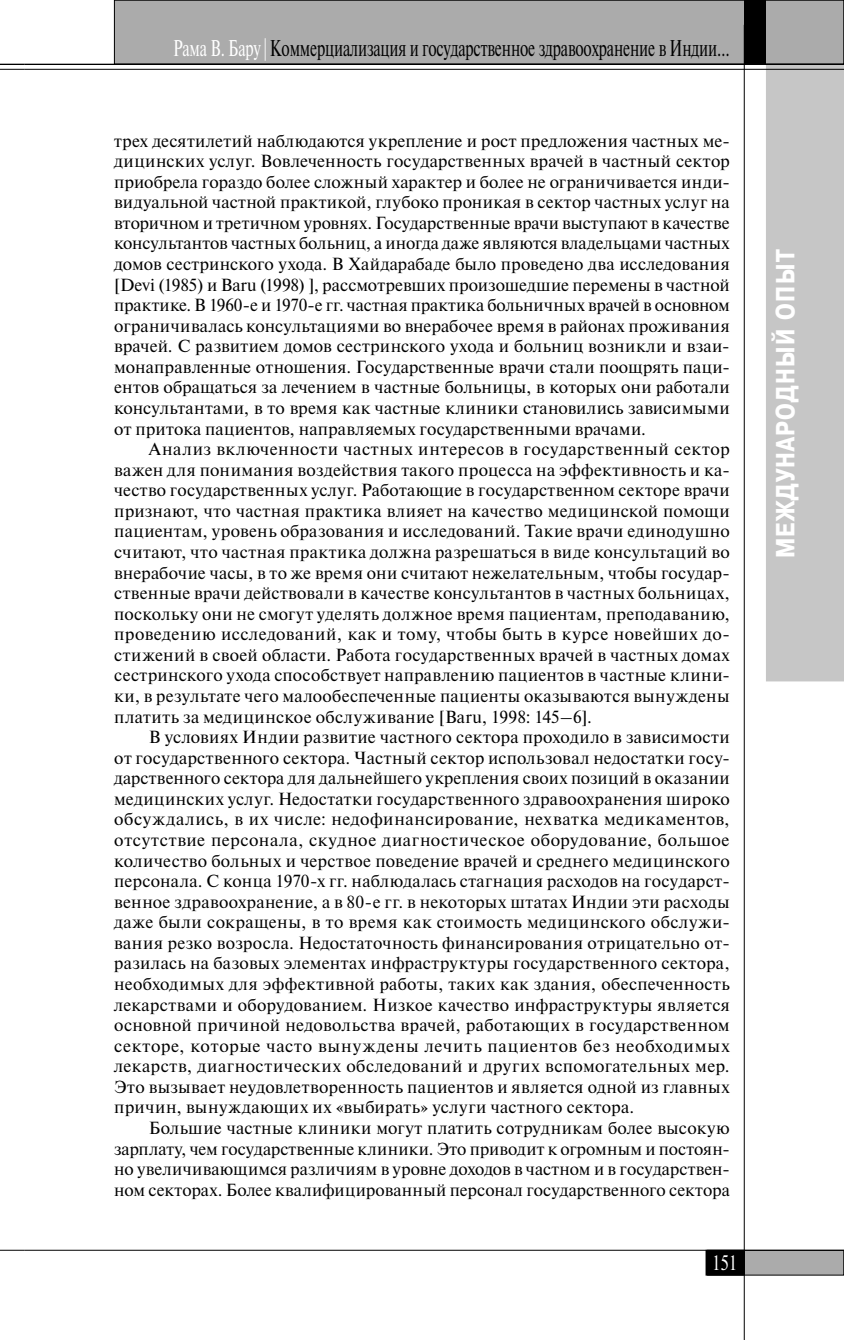
<style>
.page{position:relative;width:844px;height:1340px;background:#fff}
.page>*{position:absolute;margin:0;border:0;box-sizing:border-box;transform-origin:0 0}
.t1{font:700 26.25px "Pragmatica Cond C";letter-spacing:.05em;color:#fff}
.t2{font:22.75px "Newton C";letter-spacing:-.01em;color:#000;scale:.68 1}
.t3{font:21px "Newton C";color:#fff;scale:.8 1}
.t4{font:17.5px/20.5px "Newton C";letter-spacing:.015em;color:#000;text-align:justify}
.s1{color:#fff}
</style>
<div class="page">
<svg style="left:0;top:64px;width:25px;height:6px"></svg>
<svg style="left:0;top:1249px;width:25px;height:1px"></svg>
<div style="left:766px;top:62px;width:77px;height:619px;background:#c6c6c6"></div>
<hr style="left:25px;top:64px;width:818px;height:1px;background:#000">
<hr style="left:25px;top:69px;width:818px;height:1px;background:#000">
<div style="left:114px;top:0;width:729px;height:64px;background:#ababab"></div>
<div style="left:114px;top:0;width:729px;height:64px;border:1px solid #000"></div>
<div style="left:707px;top:1250px;width:136px;height:25px;background:#ababab"></div>
<div style="left:707px;top:1250px;width:136px;height:25px;border:1px solid #000"></div>
<div style="left:705px;top:1250px;width:39px;height:25px;background:#000"></div>
<div style="left:705px;top:1250px;width:39px;height:25px;border:1px solid #000"></div>
<hr style="left:743px;top:25px;width:1px;height:1314px;background:#000">
<div style="left:744px;top:0;width:22px;height:64px;background:#000"></div>
<hr style="left:25px;top:1249px;width:818px;height:1px;background:#000">
<h2 class="t2" style="left:173px;top:40px;width:820px"><span class="s1">Рама В. Бару |</span> Коммерциализация и государственное здравоохранение в Индии…</h2>
<p class="t4" style="left:114px;top:132px;width:617px">трех десятилетий наблюдаются укрепление и рост предложения частных ме&shy;дицинских услуг. Вовлеченность государственных врачей в частный сектор приобрела гораздо более сложный характер и более не ограничивается инди&shy;видуальной частной практикой, глубоко проникая в сектор частных услуг на вторичном и третичном уровнях. Государственные врачи выступают в качестве консультантов частных больниц, а иногда даже являются владельцами частных домов сестринского ухода. В Хайдарабаде было проведено два исследования [Devi (1985) и Baru (1998) ], рассмотревших произошедшие перемены в частной практике. В 1960-е и 1970-е гг. частная практика больничных врачей в основном ограничивалась консультациями во внерабочее время в районах проживания врачей. С развитием домов сестринского ухода и больниц возникли и взаи&shy;монаправленные отношения. Государственные врачи стали поощрять паци&shy;ентов обращаться за лечением в частные больницы, в которых они работали консультантами, в то время как частные клиники становились зависимыми от притока пациентов, направляемых государственными врачами.</p>
<p class="t4" style="left:114px;top:440px;width:617px;text-indent:35px">Анализ включенности частных интересов в государственный сектор важен для понимания воздействия такого процесса на эффективность и ка&shy;чество государственных услуг. Работающие в государственном секторе врачи признают, что частная практика влияет на качество медицинской помощи пациентам, уровень образования и исследований. Такие врачи единодушно считают, что частная практика должна разрешаться в виде консультаций во внерабочие часы, в то же время они считают нежелательным, чтобы государ&shy;ственные врачи действовали в качестве консультантов в частных больницах, поскольку они не смогут уделять должное время пациентам, преподаванию, проведению исследований, как и тому, чтобы быть в курсе новейших до&shy;стижений в своей области. Работа государственных врачей в частных домах сестринского ухода способствует направлению пациентов в частные клини&shy;ки, в результате чего малообеспеченные пациенты оказываются вынуждены платить за медицинское обслуживание [Baru, 1998: 145–6].</p>
<p class="t4" style="left:114px;top:728px;width:617px;text-indent:35px">В условиях Индии развитие частного сектора проходило в зависимости от государственного сектора. Частный сектор использовал недостатки госу&shy;дарственного сектора для дальнейшего укрепления своих позиций в оказании медицинских услуг. Недостатки государственного здравоохранения широко обсуждались, в их числе: недофинансирование, нехватка медикаментов, отсутствие персонала, скудное диагностическое оборудование, большое количество больных и черствое поведение врачей и среднего медицинского персонала. С конца 1970-х гг. наблюдалась стагнация расходов на государ ст&shy;венное здравоохранение, а в 80-е гг. в некоторых штатах Индии эти расходы даже были сокращены, в то время как стоимость медицинского обслужи&shy;вания резко возросла. Недостаточность финансирования отрицательно от&shy;разилась на базовых элементах инфраструктуры государственного сектора, необходимых для эффективной работы, таких как здания, обеспеченность лекарствами и оборудованием. Низкое качество инфраструктуры является основной причиной недовольства врачей, работающих в государственном секторе, которые часто вынуждены лечить пациентов без необходимых лекарств, диагностических обследований и других вспомогательных мер.<br>Это вызывает неудовлетворенность пациентов и является одной из главных причин, вынуждающих их «выбирать» услуги частного сектора.</p>
<p class="t4" style="left:114px;top:1119px;width:617px;text-indent:35px">Большие частные клиники могут платить сотрудникам более высокую зарплату, чем государственные клиники. Это приводит к огромным и постоян&shy;но увеличивающимся различиям в уровне доходов в частном и в государствен&shy;ном секторах. Более квалифицированный персонал государственного сектора</p>
<p class="t3" style="left:711px;top:1255px;width:33px">151</p>
<h1 class="t1" style="left:775px;top:558px;width:310px;rotate:-90deg">МЕЖДУНАРОДНЫЙ ОПЫТ</h1>
</div>
